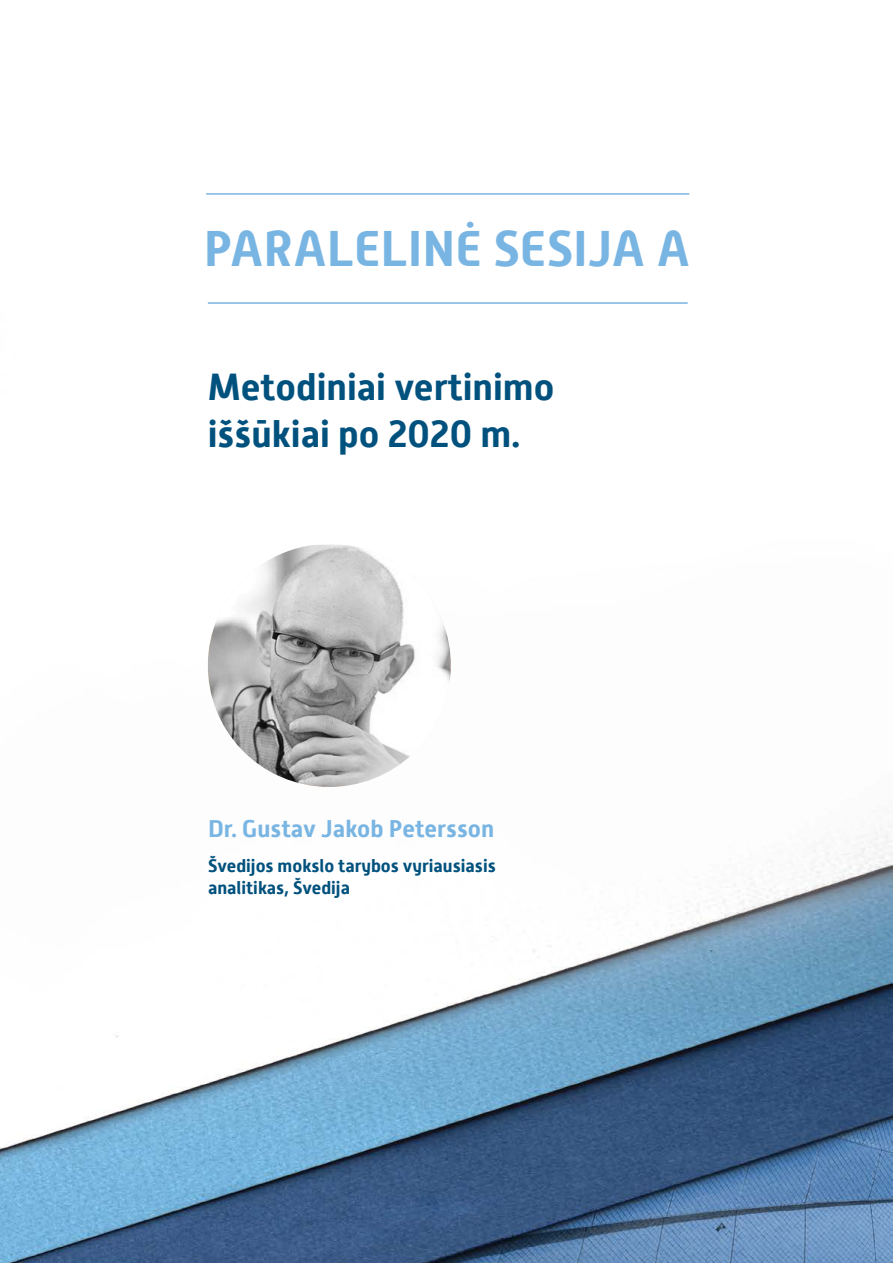
<style>
.page{position:relative;width:893px;height:1263px;background:#fff}
.page>*{position:absolute;margin:0;border:0;box-sizing:border-box;transform-origin:0 0}
.t1{font:700 49.8px "Alwyn New W00";color:#79b5e3}
.t2{font:700 37.5px/46.5px "Alwyn New W00";color:#00517d}
.t3{font:700 24px "Alwyn New W00";color:#79b5e3}
.t4{font:700 18px/22.5px "Alwyn New W00";color:#00517d}
</style>
<div class="page">
<img style="left:0;top:193px;width:893px;height:1070px">
<hr style="left:206px;top:193px;width:483px;height:2px;background:#79b5e3">
<hr style="left:208px;top:302px;width:480px;height:2px;background:#79b5e3">
<svg style="left:191px;top:527px;width:277px;height:277px"></svg>
<h1 class="t1" style="left:204px;top:220px;width:488px">PARALELINĖ SESIJA A</h1>
<h2 class="t2" style="left:208px;top:364px;width:348px">Metodiniai vertinimo iššūkiai po 2020 m.</h2>
<h3 class="t3" style="left:208px;top:815px;width:288px">Dr. Gustav Jakob Petersson</h3>
<p class="t4" style="left:208px;top:854px;width:289px">Švedijos mokslo tarybos vyriausiasis analitikas, Švedija</p>
</div>
